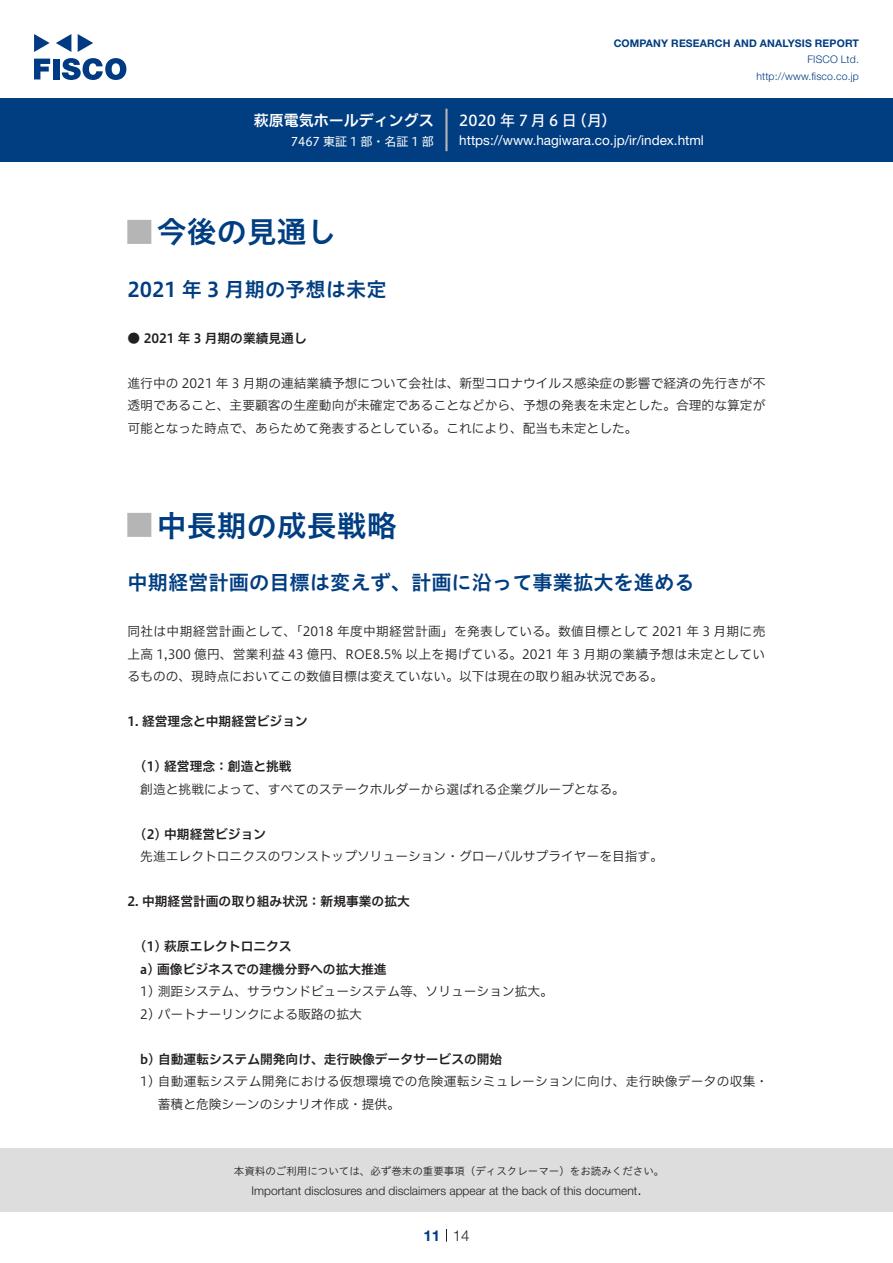
<style>
.page{position:relative;width:893px;height:1263px;background:#fff}
.page>*{position:absolute;margin:0;border:0;box-sizing:border-box;transform-origin:0 0}
.t1{font:30px "Hiragino UD Sans Std N W6";color:#003d81}
.t2{font:700 24px "Koz Go Pro";color:#b5b5b6}
.t3{font:20.25px "Hiragino UD Sans Std W6";color:#003d81}
.t4{font:15px "Hiragino UD Sans F Std N W5";letter-spacing:.215em;color:#fff}
.t5{font:15px "Hiragino UD Sans F Std N W6";color:#fff}
.t6{font:300 15px "Helvetica Neue LT Std";color:#231f20}
.t7{font:700 15px "Helvetica Neue LT Std";color:#003d81}
.t8{font:13.5px "Helvetica Neue LT Std";color:#fff}
.t9{font:12.75px/22.5px "Hiragino UD Sans F Std N W3";color:#231f20;text-align:justify}
.t10{font:12.75px/22.5px "Hiragino UD Sans F Std N W6";color:#231f20}
.t11{font:12.75px/22.5px "Hiragino UD Sans F Std N W3";letter-spacing:.02em;color:#231f20}
.t12{font:300 12px "Helvetica Neue LT Std";color:#231f20}
.t13{font:12px "Hiragino UD Sans F Std N W4";color:#fff}
.t14{font:10.5px "Hiragino UD Sans Std W3";color:#231f20}
.t15{font:700 10.5px "Helvetica Neue LT Std";letter-spacing:.015em;color:#003d81}
.t16{font:300 10.5px/16.5px "Helvetica Neue LT Std";letter-spacing:.015em;color:#003d81;text-align:right}
</style>
<div class="page">
<div style="left:0;top:1148px;width:893px;height:64px;background:#ddd"></div>
<svg style="left:34px;top:59px;width:16px;height:20px"></svg>
<div style="left:53px;top:59px;width:6px;height:20px;background:#003a83"></div>
<svg style="left:62px;top:58px;width:64px;height:22px"></svg>
<svg style="left:34px;top:34px;width:16px;height:18px"></svg>
<svg style="left:78px;top:34px;width:15px;height:18px"></svg>
<svg style="left:56px;top:34px;width:15px;height:18px"></svg>
<div style="left:0;top:98px;width:893px;height:64px;background:#003d81"></div>
<hr style="left:445px;top:109px;width:3px;height:42px;background:#b5b5b6">
<svg style="left:446px;top:1229px;width:1px;height:13px"></svg>
<p class="t5" style="left:254px;top:109px;width:182px">萩原電気ホールディングス</p>
<p class="t13" style="left:291px;top:132px;width:144px">7467 東証 1 部・名証 1 部</p>
<p class="t15" style="left:614px;top:37px;width:247px">COMPANY RESEARCH AND ANALYSIS REPORT</p>
<p class="t16" style="left:756px;top:51px;width:104px">FISCO Ltd. http://www.fisco.co j p.</p>
<p class="t4" style="left:459px;top:109px;width:119px">2020年7月6日</p>
<p class="t4" style="left:572px;top:109px;width:46px">（月(</p>
<p class="t8" style="left:459px;top:132px;width:246px">https://www.hagiwara.co j p. /i r/ index.html</p>
<h1 class="t1" style="left:157px;top:209px;width:181px">今後の見通し</h1>
<h2 class="t2" style="left:128px;top:217px;width:25px">█</h2>
<h3 class="t3" style="left:128px;top:274px;width:260px">2021 年 3 月期の予想は未定</h3>
<p class="t10" style="left:128px;top:326px;width:181px">● 2021 年 3 月期の業績見通し</p>
<p class="t9" style="left:128px;top:371px;width:639px">進行中の 2021 年 3 月期の連結業績予想について会社は、新型コロナウイルス感染症の影響で経済の先行きが不透明であること、主要顧客の生産動向が未確定であることなどから、予想の発表を未定とした。合理的な算定が可能となった時点で、あらためて発表するとしている。これにより、配当も未定とした。</p>
<h1 class="t1" style="left:157px;top:502px;width:241px">中長期の成長戦略</h1>
<h2 class="t2" style="left:128px;top:510px;width:25px">█</h2>
<h3 class="t3" style="left:128px;top:567px;width:568px">中期経営計画の目標は変えず、計画に沿って事業拡大を進める</h3>
<p class="t9" style="left:128px;top:619px;width:639px">同社は中期経営計画として、「2018 年度中期経営計画」を発表している。数値目標として 2021 年 3 月期に売上高 1,300 億円、営業利益 43 億円、ROE8.5% 以上を掲げている。2021 年 3 月期の業績予想は未定としているものの、現時点においてこの数値目標は変えていない。以下は現在の取り組み状況である。</p>
<p class="t10" style="left:128px;top:709px;width:182px">1. 経営理念と中期経営ビジョン</p>
<p class="t10" style="left:140px;top:754px;width:153px">1( ) 経営理念：創造と挑戦</p>
<p class="t9" style="left:140px;top:777px;width:486px">創造と挑戦によって、すべてのステークホルダーから選ばれる企業グループとなる。</p>
<p class="t10" style="left:140px;top:822px;width:127px">2( ) 中期経営ビジョン</p>
<p class="t9" style="left:140px;top:844px;width:524px">先進エレクトロニクスのワンストップソリューション・グローバルサプライヤーを目指す。</p>
<p class="t10" style="left:128px;top:889px;width:284px">2. 中期経営計画の取り組み状況：新規事業の拡大</p>
<p class="t10" style="left:140px;top:934px;width:248px">1( ) 萩原エレクトロニクス<br>a) 画像ビジネスでの建機分野への拡大推進</p>
<p class="t9" style="left:140px;top:979px;width:414px">1) 測距システム、サラウンドビューシステム等、ソリューション拡大。</p>
<p class="t9" style="left:140px;top:1002px;width:223px">2) パートナーリンクによる販路の拡大</p>
<p class="t10" style="left:140px;top:1047px;width:363px">b) 自動運転システム開発向け、走行映像データサービスの開始</p>
<p class="t11" style="left:158px;top:1069px;width:612px;text-indent:-18px">1) 自動運転システム開発における仮想環境での危険運転シミュレーションに向け、走行映像データの収集・蓄積と危険シーンのシナリオ作成・提供。</p>
<p class="t14" style="left:234px;top:1163px;width:432px">本資料のご利用については、必ず巻末の重要事項（ディスクレーマー）をお読みください。</p>
<p class="t6" style="left:637px;top:1180px;width:6px">.</p>
<p class="t12" style="left:251px;top:1183px;width:387px">Important disclosures and disclaimers appear at the back of this document</p>
<p class="t7" style="left:423px;top:1226px;width:18px">11</p>
<p class="t6" style="left:453px;top:1226px;width:18px">14</p>
</div>
